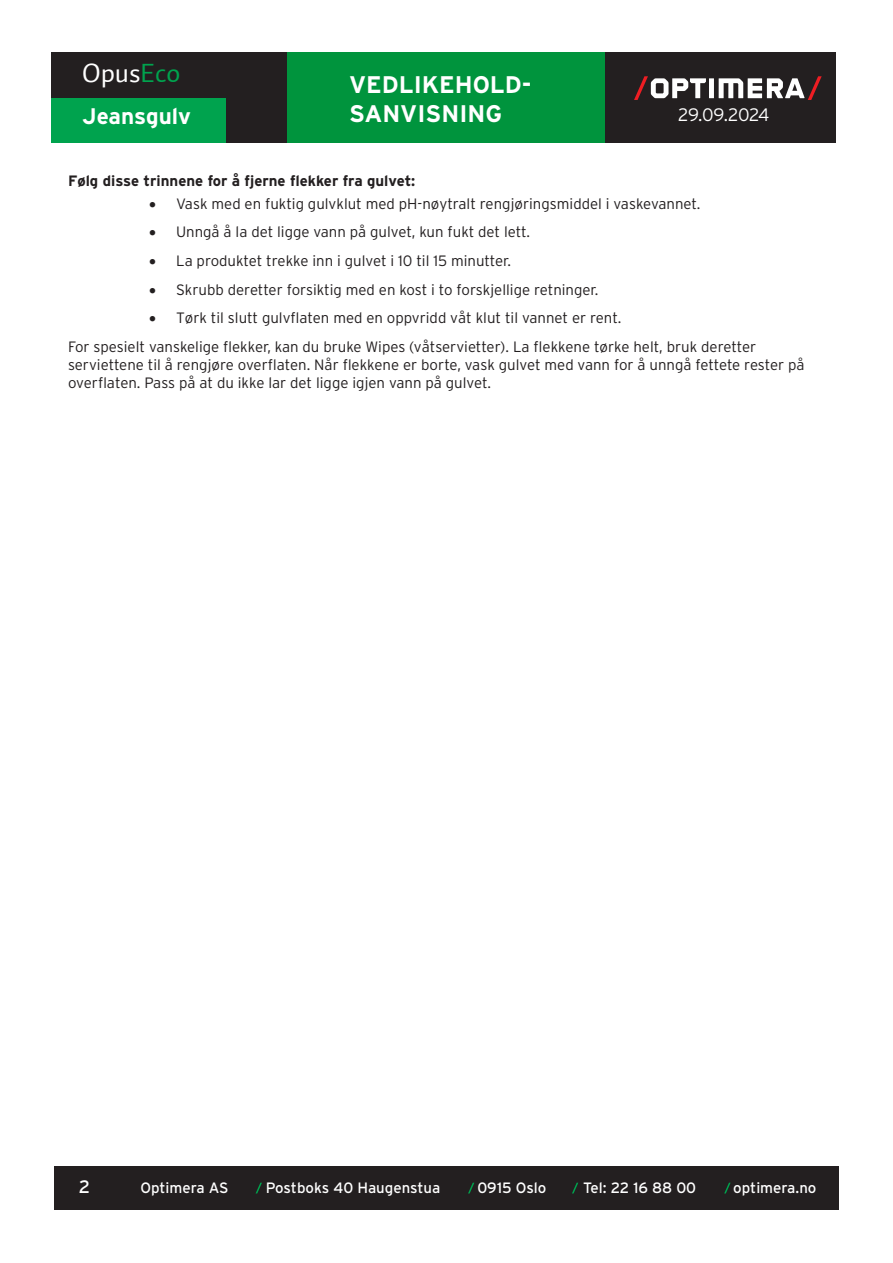
<style>
.page{position:relative;width:893px;height:1263px;background:#fff}
.page>*{position:absolute;margin:0;border:0;box-sizing:border-box;transform-origin:0 0}
.t1{font:27px "Auto 1";color:#fff}
.t2{font:700 24px/28.8px "Interstate";color:#fff}
.t3{font:700 22.5px "Interstate";color:#fff}
.t4{font:300 18px "Interstate";letter-spacing:-.02em;color:#fff}
.t5{font:18px "Interstate";color:#fff}
.t6{font:300 15px/18px "Interstate";color:#231f20}
.t7{font:15px "Interstate";color:#fff}
.t8{font:700 15px "Interstate";color:#231f20}
.s1{color:#00a34e}
</style>
<div class="page">
<div style="left:51px;top:97px;width:392px;height:45px;background:#00a34e"></div>
<div style="left:51px;top:52px;width:785px;height:46px;background:#231f20"></div>
<div style="left:443px;top:58px;width:393px;height:84px;background:#231f20"></div>
<div style="left:287px;top:52px;width:317px;height:90px;background:#00943d"></div>
<div style="left:227px;top:52px;width:60px;height:90px;background:#231f20"></div>
<div style="left:54px;top:1166px;width:785px;height:44px;background:#231f20"></div>
<svg style="left:256px;top:1183px;width:6px;height:10px"></svg>
<svg style="left:468px;top:1183px;width:6px;height:10px"></svg>
<svg style="left:724px;top:1183px;width:7px;height:10px"></svg>
<div style="left:709px;top:78px;width:5px;height:20px;background:#fff"></div>
<svg style="left:719px;top:76px;width:103px;height:24px"></svg>
<svg style="left:634px;top:76px;width:72px;height:24px"></svg>
<svg style="left:572px;top:1183px;width:6px;height:10px"></svg>
<h1 class="t1" style="left:82px;top:56px;width:100px">Opus<span class="s1">Eco</span></h1>
<h3 class="t3" style="left:82px;top:102px;width:111px">Jeansgulv</h3>
<h2 class="t2" style="left:349px;top:70px;width:184px">VEDLIKEHOLD-<br>SANVISNING</h2>
<p class="t4" style="left:678px;top:104px;width:93px">29.09.2024</p>
<p class="t8" style="left:68px;top:172px;width:349px">Følg disse trinnene for å fjerne flekker fra gulvet:</p>
<p class="t6" style="left:149px;top:194px;width:553px">• Vask med en fuktig gulvklut med pH-nøytralt rengjøringsmiddel i vaskevannet.</p>
<p class="t6" style="left:149px;top:223px;width:383px">• Unngå å la det ligge vann på gulvet, kun fukt det lett.</p>
<p class="t6" style="left:149px;top:251px;width:364px">• La produktet trekke inn i gulvet i 10 til 15 minutter.</p>
<p class="t6" style="left:149px;top:280px;width:451px">• Skrubb deretter forsiktig med en kost i to forskjellige retninger.</p>
<p class="t6" style="left:149px;top:309px;width:474px">• Tørk til slutt gulvflaten med en oppvridd våt klut til vannet er rent.</p>
<p class="t6" style="left:68px;top:337px;width:738px">For spesielt vanskelige flekker, kan du bruke Wipes (våtservietter). La flekkene tørke helt, bruk deretter serviettene til å rengjøre overflaten. Når flekkene er borte, vask gulvet med vann for å unngå fettete rester på overflaten. Pass på at du ikke lar det ligge igjen vann på gulvet.</p>
<p class="t5" style="left:79px;top:1176px;width:13px">2</p>
<p class="t7" style="left:140px;top:1178px;width:90px">Optimera AS</p>
<p class="t7" style="left:266px;top:1178px;width:176px">Postboks 40 Haugenstua</p>
<p class="t7" style="left:477px;top:1178px;width:71px">0915 Oslo</p>
<p class="t7" style="left:583px;top:1178px;width:114px">Tel: 22 16 88 00</p>
<p class="t7" style="left:733px;top:1178px;width:85px">optimera.no</p>
</div>
